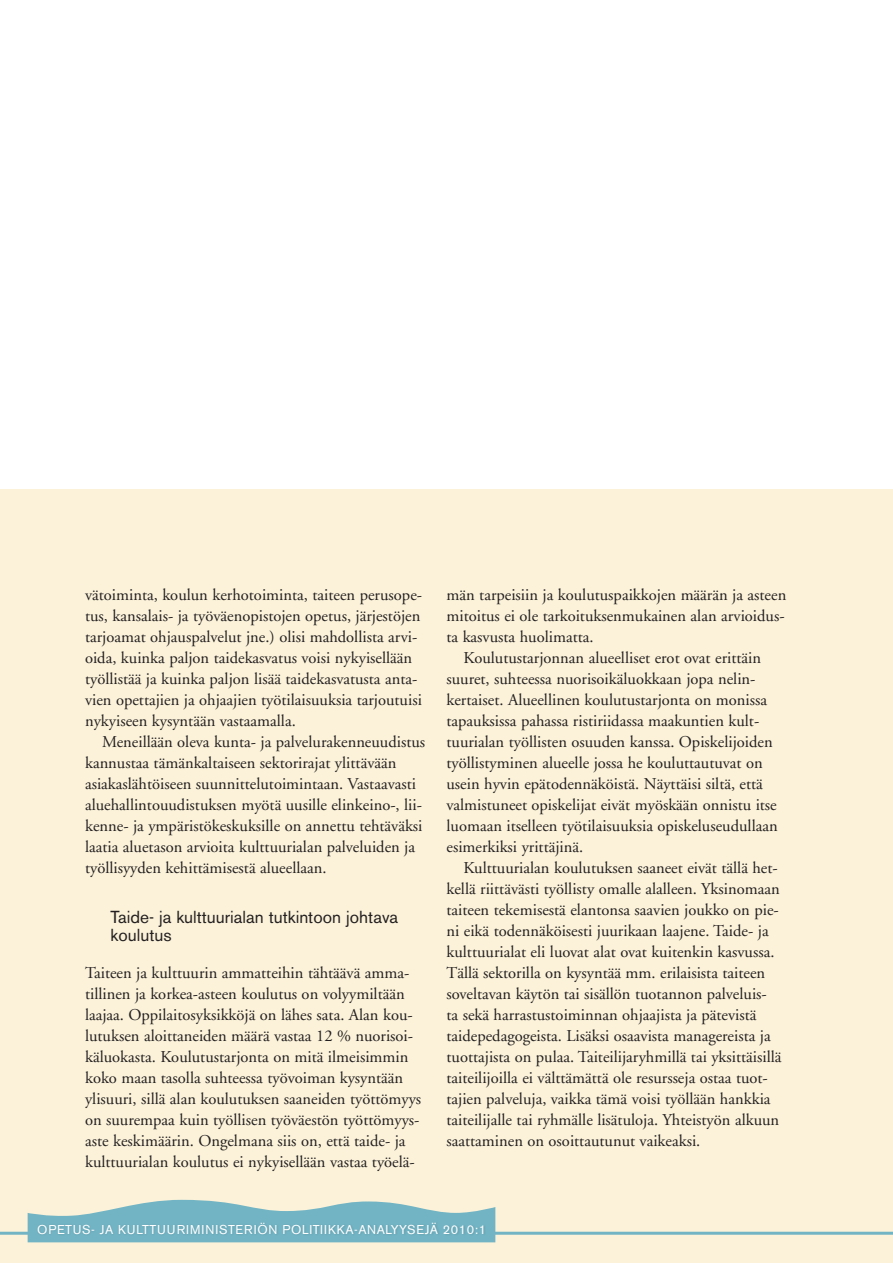
<style>
.page{position:relative;width:893px;height:1263px;background:#fff}
.page>*{position:absolute;margin:0;border:0;box-sizing:border-box;transform-origin:0 0}
.t1{font:17.25px/18.8px "Akzidenz Grotesk BE";color:#231f20}
.t2{font:16.5px/21px "Adobe Garamond";color:#231f20}
.t3{font:12.75px "Akzidenz Grotesk BE";letter-spacing:.06em;color:#fff}
</style>
<div class="page">
<div style="left:0;top:489px;width:893px;height:774px;background:#fbf2d9"></div>
<hr style="left:0;top:1232px;width:893px;height:3px;background:#72b4c4">
<svg style="left:28px;top:1200px;width:467px;height:42px"></svg>
<div style="left:37px;top:1222px;width:449px;height:15px;background:#6fafbf"></div>
<p class="t2" style="left:85px;top:585px;width:339px">vätoiminta, koulun kerhotoiminta, taiteen perusope&shy;tus, kansalais- ja työväenopistojen opetus, järjestöjen tarjoamat ohjauspalvelut jne.) olisi mahdollista arvi&shy;oida, kuinka paljon taidekasvatus voisi nykyisellään työllistää ja kuinka paljon lisää taidekasvatusta anta&shy;vien opettajien ja ohjaajien työtilaisuuksia tarjoutuisi nykyiseen kysyntään vastaamalla.</p>
<p class="t2" style="left:85px;top:732px;width:342px;text-indent:17px">Meneillään oleva kunta- ja palvelurakenneuudistus kannustaa tämänkaltaiseen sektorirajat ylittävään asiakaslähtöiseen suunnittelutoimintaan. Vastaavasti aluehallintouudistuksen myötä uusille elinkeino-, lii&shy;kenne- ja ympäristökeskuksille on annettu tehtäväksi laatia aluetason arvioita kulttuurialan palveluiden ja työllisyyden kehittämisestä alueellaan.</p>
<p class="t1" style="left:111px;top:907px;width:289px">Taide- ja kulttuurialan tutkintoon johtava koulutus</p>
<p class="t2" style="left:85px;top:963px;width:338px">Taiteen ja kulttuurin ammatteihin tähtäävä amma&shy;tillinen ja korkea-asteen koulutus on volyymiltään laajaa. Oppilaitosyksikköjä on lähes sata. Alan kou&shy;lutuksen aloittaneiden määrä vastaa 12 % nuorisoi&shy;käluokasta. Koulutustarjonta on mitä ilmeisimmin koko maan tasolla suhteessa työvoiman kysyntään ylisuuri, sillä alan koulutuksen saaneiden työttömyys on suurempaa kuin työllisen työväestön työttömyys&shy;aste keskimäärin. Ongelmana siis on, että taide- ja kulttuurialan koulutus ei nykyisellään vastaa työelä-</p>
<p class="t2" style="left:446px;top:585px;width:341px">män tarpeisiin ja koulutuspaikkojen määrän ja asteen</p>
<p class="t2" style="left:446px;top:606px;width:340px">mitoitus ei ole tarkoituksenmukainen alan arvioidus-</p>
<p class="t2" style="left:446px;top:627px;width:149px">ta kasvusta huolimatta.</p>
<p class="t2" style="left:463px;top:648px;width:299px">Koulutustarjonnan alueelliset erot ovat erittäin</p>
<p class="t2" style="left:446px;top:669px;width:310px">suuret, suhteessa nuorisoikäluokkaan jopa nelin-</p>
<p class="t2" style="left:446px;top:690px;width:322px">kertaiset. Alueellinen koulutustarjonta on monissa</p>
<p class="t2" style="left:446px;top:711px;width:314px">tapauksissa pahassa ristiriidassa maakuntien kult-</p>
<p class="t2" style="left:446px;top:732px;width:328px">tuurialan työllisten osuuden kanssa. Opiskelijoiden</p>
<p class="t2" style="left:446px;top:753px;width:318px">työllistyminen alueelle jossa he kouluttautuvat on</p>
<p class="t2" style="left:446px;top:774px;width:318px">usein hyvin epätodennäköistä. Näyttäisi siltä, että</p>
<p class="t2" style="left:446px;top:795px;width:332px">valmistuneet opiskelijat eivät myöskään onnistu itse</p>
<p class="t2" style="left:446px;top:816px;width:333px">luomaan itselleen työtilaisuuksia opiskeluseudullaan</p>
<p class="t2" style="left:446px;top:837px;width:138px">esimerkiksi yrittäjinä.</p>
<p class="t2" style="left:463px;top:858px;width:316px">Kulttuurialan koulutuksen saaneet eivät tällä het-</p>
<p class="t2" style="left:446px;top:879px;width:335px">kellä riittävästi työllisty omalle alalleen. Yksinomaan</p>
<p class="t2" style="left:446px;top:900px;width:334px">taiteen tekemisestä elantonsa saavien joukko on pie-</p>
<p class="t2" style="left:446px;top:921px;width:324px">ni eikä todennäköisesti juurikaan laajene. Taide- ja</p>
<p class="t2" style="left:446px;top:942px;width:330px">kulttuurialat eli luovat alat ovat kuitenkin kasvussa.</p>
<p class="t2" style="left:446px;top:963px;width:320px">Tällä sektorilla on kysyntää mm. erilaisista taiteen</p>
<p class="t2" style="left:446px;top:984px;width:322px">soveltavan käytön tai sisällön tuotannon palveluis-</p>
<p class="t2" style="left:446px;top:1005px;width:312px">ta sekä harrastustoiminnan ohjaajista ja pätevistä</p>
<p class="t2" style="left:446px;top:1026px;width:326px">taidepedagogeista. Lisäksi osaavista managereista ja</p>
<p class="t2" style="left:446px;top:1047px;width:337px">tuottajista on pulaa. Taiteilijaryhmillä tai yksittäisillä</p>
<p class="t2" style="left:446px;top:1068px;width:323px">taiteilijoilla ei välttämättä ole resursseja ostaa tuot-</p>
<p class="t2" style="left:446px;top:1089px;width:326px">tajien palveluja, vaikka tämä voisi työllään hankkia</p>
<p class="t2" style="left:446px;top:1110px;width:334px">taiteilijalle tai ryhmälle lisätuloja. Yhteistyön alkuun</p>
<p class="t2" style="left:446px;top:1131px;width:255px">saattaminen on osoittautunut vaikeaksi.</p>
<p class="t3" style="left:37px;top:1222px;width:450px">Opetus- ja kulttuuriministeriön po litiikka-analyysejä 2010:1</p>
</div>
